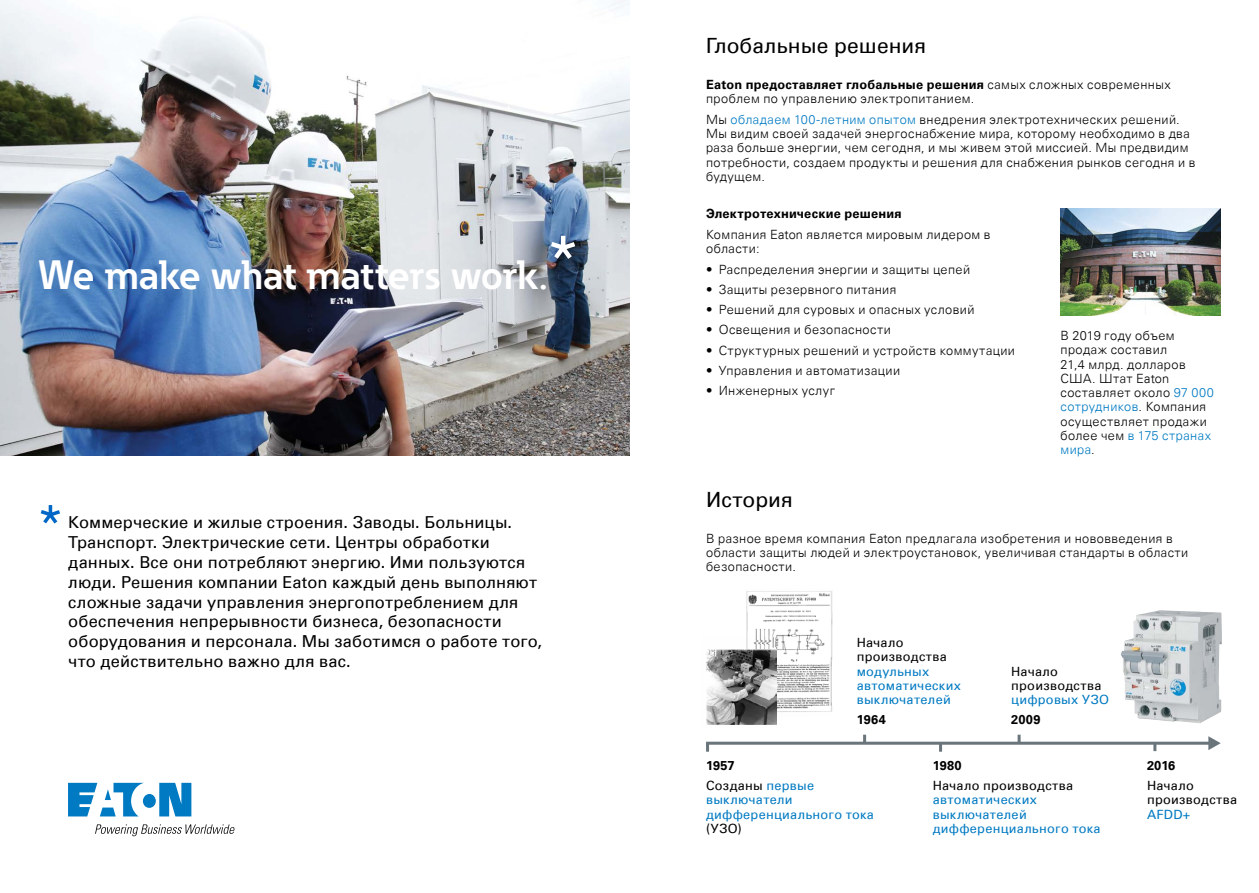
<style>
.page{position:relative;width:1259px;height:893px;background:#fff}
.page>*{position:absolute;margin:0;border:0;box-sizing:border-box;transform-origin:0 0}
.t1{font:700 60px "Eaton";color:#0067c6}
.t2{font:700 40.5px "Eaton";letter-spacing:-.005em;color:#fff}
.t3{font:21px "EATON Univers";letter-spacing:.005em;color:#000}
.t4{font:16.5px/19.8px "EATON Univers";letter-spacing:.01em;color:#000}
.t5{font:700 13.05px "Calibri";letter-spacing:-.005em;color:#000}
.t6{font:300 12.75px/14.2px "EATON Univers";letter-spacing:.035em;color:#000}
.t7{font:12.75px/14.2px "EATON Univers";letter-spacing:.02em;color:#007ac2}
.t8{font:12.75px/14.2px "EATON Univers";letter-spacing:.02em;color:#000}
.t9{font:700 12.75px "EATON Univers";letter-spacing:.02em;color:#000}
.t10{font:700 11.1px "Calibri";letter-spacing:-.005em;color:#000}
.t11{font:11.1px "Calibri";color:#000}
.t12{font:10.2px/11.6px "Calibri";color:#000}
.t13{font:9.6px "Calibri";color:#000}
.t14{font:8.85px/9.9px "Calibri";color:#000}
.s1{font-size:75px}
.s2{font-weight:700}
.s3{color:#007ac2}
</style>
<div class="page">
<img style="left:0;top:0;width:629px;height:455px">
<svg style="left:68px;top:783px;width:123px;height:33px"></svg>
<svg style="left:95px;top:824px;width:140px;height:12px"></svg>
<img style="left:1060px;top:208px;width:160px;height:108px">
<svg style="left:1208px;top:736px;width:12px;height:14px"></svg>
<hr style="left:706px;top:742px;width:508px;height:3px;background:#6a747b">
<svg style="left:863px;top:735px;width:3px;height:7px"></svg>
<svg style="left:939px;top:745px;width:3px;height:7px"></svg>
<svg style="left:706px;top:745px;width:3px;height:7px"></svg>
<svg style="left:1017px;top:735px;width:3px;height:7px"></svg>
<svg style="left:1153px;top:744px;width:3px;height:7px"></svg>
<img style="left:1121px;top:610px;width:101px;height:113px">
<img style="left:746px;top:591px;width:86px;height:121px">
<img style="left:708px;top:635px;width:74px;height:90px">
<img style="left:706px;top:650px;width:70px;height:75px">
<h2 class="t2" style="left:38px;top:249px;width:541px">We make what matters work.<span class="s1">*</span></h2>
<h1 class="t1" style="left:38px;top:489px;width:26px">*</h1>
<p class="t4" style="left:68px;top:513px;width:475px">Коммерческие и жилые строения. Заводы. Больницы.<br>Транспорт. Электрические сети. Центры обработки данных. Все они потребляют энергию. Ими пользуются люди. Решения компании Eaton каждый день выполняют сложные задачи управления энергопотреблением для обеспечения непрерывности бизнеса, безопасности оборудования и персонала. Мы заботимся о работе того, что действительно важно для вас.</p>
<h3 class="t3" style="left:706px;top:34px;width:221px">Глобальные решения</h3>
<p class="t6" style="left:706px;top:78px;width:466px"><span class="s2">Eaton предоставляет глобальные решения</span> самых сложных современных проблем по управлению электропитанием.</p>
<p class="t6" style="left:706px;top:112px;width:491px">Мы <span class="s3">обладаем 100-летним опытом</span> внедрения электротехнических решений.<br>Мы видим своей задачей энергоснабжение мира, которому необходимо в два раза больше энергии, чем сегодня, и мы живем этой миссией. Мы предвидим потребности, создаем продукты и решения для снабжения рынков сегодня и в будущем.</p>
<p class="t9" style="left:706px;top:206px;width:197px">Электротехнические решения</p>
<p class="t6" style="left:706px;top:228px;width:286px">Компания Eaton является мировым лидером в области:</p>
<p class="t6" style="left:706px;top:262px;width:266px">• Распределения энергии и защиты цепей</p>
<p class="t6" style="left:706px;top:282px;width:192px">• Защиты резервного питания</p>
<p class="t6" style="left:706px;top:303px;width:270px">• Решений для суровых и опасных условий</p>
<p class="t6" style="left:706px;top:323px;width:186px">• Освещения и безопасности</p>
<p class="t6" style="left:706px;top:343px;width:310px">• Структурных решений и устройств коммутации</p>
<p class="t6" style="left:706px;top:363px;width:196px">• Управления и автоматизации</p>
<p class="t6" style="left:706px;top:384px;width:131px">• Инженерных услуг</p>
<p class="t5" style="left:692px;top:485px;width:28px">1957</p>
<p class="t12" style="left:692px;top:502px;width:43px">патент на</p>
<h3 class="t3" style="left:706px;top:488px;width:88px">История</h3>
<p class="t6" style="left:1060px;top:329px;width:155px">В 2019 году объем продаж составил<br>21,4 млрд. долларов<br>США. Штат Eaton составляет около <span class="s3">97 000 сотрудников</span>. Компания осуществляет продажи более чем <span class="s3">в 175 странах мира</span>.</p>
<p class="t10" style="left:954px;top:527px;width:24px">1980</p>
<p class="t13" style="left:954px;top:551px;width:57px">производства</p>
<p class="t6" style="left:706px;top:531px;width:484px">В разное время компания Eaton предлагала изобретения и нововведения в области защиты людей и электроустановок, увеличивая стандарты в области безопасности.</p>
<p class="t14" style="left:888px;top:530px;width:56px">производства модульных АВ</p>
<p class="t5" style="left:833px;top:530px;width:28px">1980</p>
<p class="t11" style="left:833px;top:546px;width:36px">Начало</p>
<p class="t12" style="left:757px;top:534px;width:65px">производства модульных АВ</p>
<p class="t10" style="left:1020px;top:549px;width:24px">2009</p>
<p class="t8" style="left:856px;top:635px;width:92px">Начало производства</p>
<p class="t7" style="left:856px;top:664px;width:106px">модульных автоматических выключателей</p>
<p class="t9" style="left:856px;top:712px;width:31px">1964</p>
<p class="t9" style="left:932px;top:758px;width:30px">1980</p>
<p class="t8" style="left:932px;top:778px;width:142px">Начало производства</p>
<p class="t7" style="left:932px;top:793px;width:169px">автоматических выключателей дифференциального тока</p>
<p class="t8" style="left:1011px;top:664px;width:92px">Начало производства</p>
<p class="t7" style="left:1011px;top:692px;width:99px">цифровых УЗО</p>
<p class="t9" style="left:1011px;top:712px;width:31px">2009</p>
<p class="t8" style="left:706px;top:755px;width:110px;line-height:20.2px"><span class="s2">1957<br></span>Созданы <span class="s3">первые</span></p>
<p class="t7" style="left:706px;top:793px;width:169px">выключатели дифференциального тока</p>
<p class="t8" style="left:706px;top:821px;width:37px">(УЗО)</p>
<p class="t9" style="left:1147px;top:758px;width:30px">2016</p>
<p class="t8" style="left:1147px;top:778px;width:92px">Начало производства</p>
<p class="t7" style="left:1147px;top:807px;width:45px">AFDD+</p>
</div>
